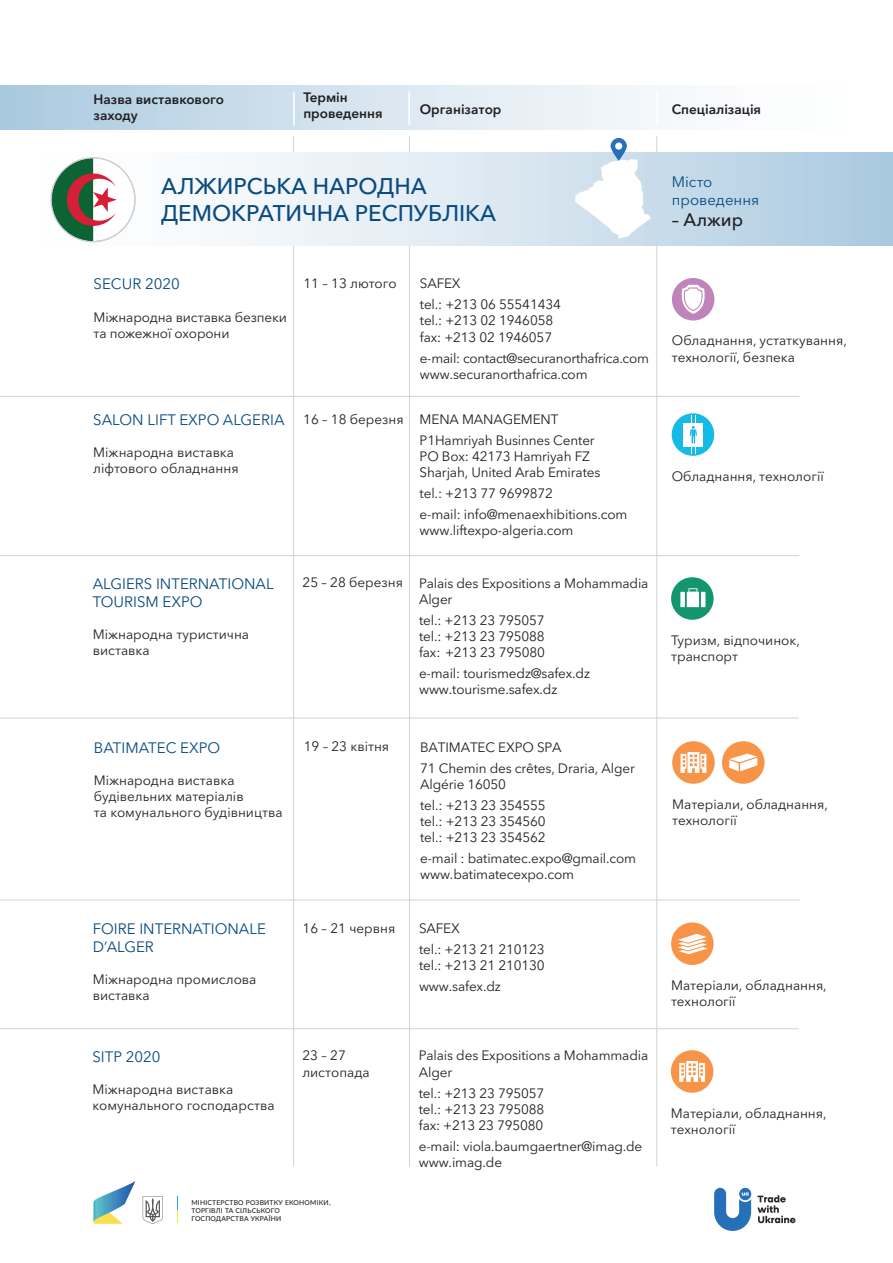
<style>
.page{position:relative;width:893px;height:1263px;background:#fff}
.page>*{position:absolute;margin:0;border:0;box-sizing:border-box;transform-origin:0 0}
.t1{font:500 22.5px/27px "Avenir Next Cyr";color:#0a4a81}
.t2{font:500 18px "Avenir Next Cyr";color:#231f20}
.t3{font:15px/18px "Avenir Next Cyr";color:#084a81}
.t4{font:13.5px/16.2px "Avenir Next Cyr";letter-spacing:-.01em;color:#231f20}
.t5{font:600 13.5px/16.2px "Avenir Next Cyr";color:#231f20}
.t6{font:500 6.75px/8.1px "Lato";letter-spacing:.03em;color:#231f20}
</style>
<div class="page">
<div style="left:671px;top:1050px;width:42px;height:43px;background:#f79447;border-radius:50%"></div>
<svg style="left:679px;top:1061px;width:26px;height:21px"></svg>
<div style="left:671px;top:922px;width:43px;height:43px;background:#f79447;border-radius:50%"></div>
<svg style="left:674px;top:932px;width:38px;height:23px"></svg>
<div style="left:722px;top:741px;width:42px;height:43px;background:#f79447;border-radius:50%"></div>
<svg style="left:729px;top:754px;width:28px;height:17px"></svg>
<div style="left:672px;top:741px;width:43px;height:43px;background:#f79447;border-radius:50%"></div>
<svg style="left:680px;top:752px;width:26px;height:21px"></svg>
<div style="left:671px;top:577px;width:43px;height:43px;background:#13966e;border-radius:50%"></div>
<svg style="left:680px;top:588px;width:25px;height:19px"></svg>
<div style="left:672px;top:413px;width:42px;height:43px;background:#16bae6;border-radius:50%"></div>
<div style="left:683px;top:423px;width:20px;height:23px;background:#fff"></div>
<hr style="left:691px;top:415px;width:1px;height:39px;background:#fff">
<hr style="left:695px;top:415px;width:1px;height:39px;background:#fff">
<svg style="left:690px;top:426px;width:7px;height:18px"></svg>
<div style="left:672px;top:278px;width:42px;height:43px;background:#bf84b9;border-radius:50%"></div>
<svg style="left:681px;top:285px;width:24px;height:29px"></svg>
<hr style="left:293px;top:136px;width:1px;height:1030px;background:#d1d2d4">
<hr style="left:656px;top:136px;width:1px;height:1030px;background:#d1d2d4">
<hr style="left:409px;top:136px;width:1px;height:1030px;background:#d1d2d4">
<div style="left:0;top:152px;width:893px;height:94px;background:linear-gradient(to right,#fff,#b0cde2)"></div>
<svg style="left:575px;top:159px;width:76px;height:80px"></svg>
<div style="left:0;top:85px;width:893px;height:44px;background:linear-gradient(to right,#b0cde1,#fff)"></div>
<hr style="left:293px;top:92px;width:2px;height:33px;background:#fff">
<hr style="left:408px;top:92px;width:2px;height:33px;background:#fff">
<hr style="left:656px;top:92px;width:2px;height:33px;background:#fff">
<svg style="left:611px;top:138px;width:16px;height:23px"></svg>
<div style="left:615px;top:143px;width:7px;height:7px;background:#fff;border-radius:50%"></div>
<hr style="left:0;top:396px;width:799px;height:1px;background:#d1d2d4">
<hr style="left:0;top:1028px;width:799px;height:1px;background:#d1d2d4">
<hr style="left:0;top:555px;width:799px;height:1px;background:#d1d2d4">
<hr style="left:0;top:718px;width:799px;height:1px;background:#d1d2d4">
<hr style="left:0;top:900px;width:800px;height:1px;background:#d1d2d4">
<svg style="left:757px;top:1195px;width:38px;height:28px"></svg>
<svg style="left:714px;top:1188px;width:37px;height:43px"></svg>
<svg style="left:94px;top:1181px;width:42px;height:43px"></svg>
<svg style="left:143px;top:1196px;width:20px;height:28px"></svg>
<svg style="left:177px;top:1197px;width:1px;height:25px"></svg>
<svg style="left:51px;top:157px;width:85px;height:85px"></svg>
<p class="t5" style="left:94px;top:91px;width:132px">Назва виставкового заходу</p>
<p class="t5" style="left:303px;top:89px;width:81px">Термін проведення</p>
<p class="t5" style="left:420px;top:101px;width:83px">Організатор</p>
<p class="t5" style="left:672px;top:101px;width:91px">Спеціалізація</p>
<h1 class="t1" style="left:161px;top:172px;width:337px">АЛЖИРСЬКА НАРОДНА<br>ДЕМОКРАТИЧНА РЕСПУБЛІКА</h1>
<p class="t3" style="left:94px;top:275px;width:88px">SECUR 2020</p>
<p class="t4" style="left:94px;top:309px;width:195px">Міжнародна виставка безпеки та пожежної охорони</p>
<p class="t3" style="left:93px;top:410px;width:193px">SALON LIFT EXPO ALGERIA</p>
<p class="t4" style="left:93px;top:444px;width:147px">Міжнародна виставка ліфтового обладнання</p>
<p class="t3" style="left:93px;top:574px;width:183px">ALGIERS INTERNATIONAL<br>TOURISM EXPO</p>
<p class="t4" style="left:93px;top:626px;width:158px">Міжнародна туристична виставка</p>
<p class="t4" style="left:303px;top:275px;width:95px">11 – 13 лютого</p>
<p class="t4" style="left:420px;top:273px;width:143px;line-height:21px">SAFEX<br>tel.: +213 06 55541434</p>
<p class="t4" style="left:420px;top:313px;width:135px">tel.: +213 02 1946058 fax: +213 02 1946057</p>
<p class="t4" style="left:420px;top:350px;width:231px">e-mail: contact@securanorthafrica.com www.securanorthafrica.com</p>
<p class="t4" style="left:303px;top:411px;width:102px">16 – 18 березня</p>
<p class="t4" style="left:420px;top:408px;width:177px;line-height:21px">MENA MANAGEMENT<br>P1Hamriyah Businnes Center</p>
<p class="t4" style="left:420px;top:448px;width:182px">PO Box: 42173 Hamriyah FZ<br>Sharjah, United Arab Emirates</p>
<p class="t4" style="left:420px;top:483px;width:209px;line-height:21px">tel.: +213 77 9699872<br>e-mail: info@menaexhibitions.com</p>
<p class="t4" style="left:420px;top:522px;width:155px">www.liftexpo-algeria.com</p>
<p class="t4" style="left:303px;top:575px;width:102px">25 – 28 березня</p>
<p class="t4" style="left:419px;top:575px;width:231px">Palais des Expositions a Mohammadia<br>Alger</p>
<p class="t4" style="left:419px;top:612px;width:128px;text-align:justify">tel.: +213 23 795057 tel.: +213 23 795088 fax: +213 23 795080</p>
<p class="t4" style="left:419px;top:665px;width:172px">e-mail: tourismedz@safex.dz www.tourisme.safex.dz</p>
<p class="t3" style="left:94px;top:738px;width:128px">BATIMATEC EXPO</p>
<p class="t4" style="left:94px;top:772px;width:190px">Міжнародна виставка будівельних матеріалів<br>та комунального будівництва</p>
<p class="t4" style="left:304px;top:739px;width:87px">19 – 23 квітня</p>
<p class="t3" style="left:93px;top:919px;width:175px">FOIRE INTERNATIONALE<br>D’ALGER</p>
<p class="t4" style="left:93px;top:971px;width:165px">Міжнародна промислова виставка</p>
<p class="t4" style="left:303px;top:920px;width:94px">16 – 21 червня</p>
<p class="t4" style="left:420px;top:736px;width:216px;line-height:21px">BATIMATEC EXPO SPA<br>71 Chemin des crêtes, Draria, Alger</p>
<p class="t4" style="left:420px;top:773px;width:127px;line-height:21px">Algérie 16050<br>tel.: +213 23 354555</p>
<p class="t4" style="left:420px;top:813px;width:127px">tel.: +213 23 354560 tel.: +213 23 354562</p>
<p class="t4" style="left:420px;top:850px;width:218px">e-mail : batimatec.expo@gmail.com www.batimatecexpo.com</p>
<p class="t4" style="left:419px;top:917px;width:127px;line-height:21px">SAFEX<br>tel.: +213 21 210123</p>
<p class="t4" style="left:419px;top:955px;width:127px;line-height:21px">tel.: +213 21 210130 www.safex.dz</p>
<p class="t3" style="left:92px;top:1047px;width:70px">SITP 2020</p>
<p class="t4" style="left:92px;top:1081px;width:184px">Міжнародна виставка комунального господарства</p>
<p class="t4" style="left:302px;top:1048px;width:69px">23 – 27 листопада</p>
<p class="t6" style="left:191px;top:1198px;width:141px">МІНІСТЕРСТВО РОЗВИТКУ ЕКОНОМІКИ,<br>ТОРГІВЛІ ТА СІЛЬСЬКОГО<br>ГОСПОДАРСТВА УКРАЇНИ</p>
<p class="t4" style="left:419px;top:1048px;width:231px">Palais des Expositions a Mohammadia<br>Alger</p>
<p class="t4" style="left:419px;top:1085px;width:127px;text-align:justify">tel.: +213 23 795057 tel.: +213 23 795088 fax: +213 23 795080</p>
<p class="t4" style="left:419px;top:1138px;width:225px">e-mail: viola.baumgaertner@imag.de www.imag.de</p>
<p class="t3" style="left:672px;top:172px;width:89px">Місто проведення</p>
<h2 class="t2" style="left:672px;top:209px;width:73px">– Алжир</h2>
<p class="t4" style="left:672px;top:333px;width:176px">Обладнання, устаткування, технології, безпека</p>
<p class="t4" style="left:672px;top:468px;width:154px">Обладнання, технології</p>
<p class="t4" style="left:671px;top:632px;width:130px">Туризм, відпочинок, транспорт</p>
<p class="t4" style="left:672px;top:796px;width:157px">Матеріали, обладнання, технології</p>
<p class="t4" style="left:671px;top:977px;width:157px">Матеріали, обладнання, технології</p>
<p class="t4" style="left:671px;top:1105px;width:157px">Матеріали, обладнання, технології</p>
</div>
